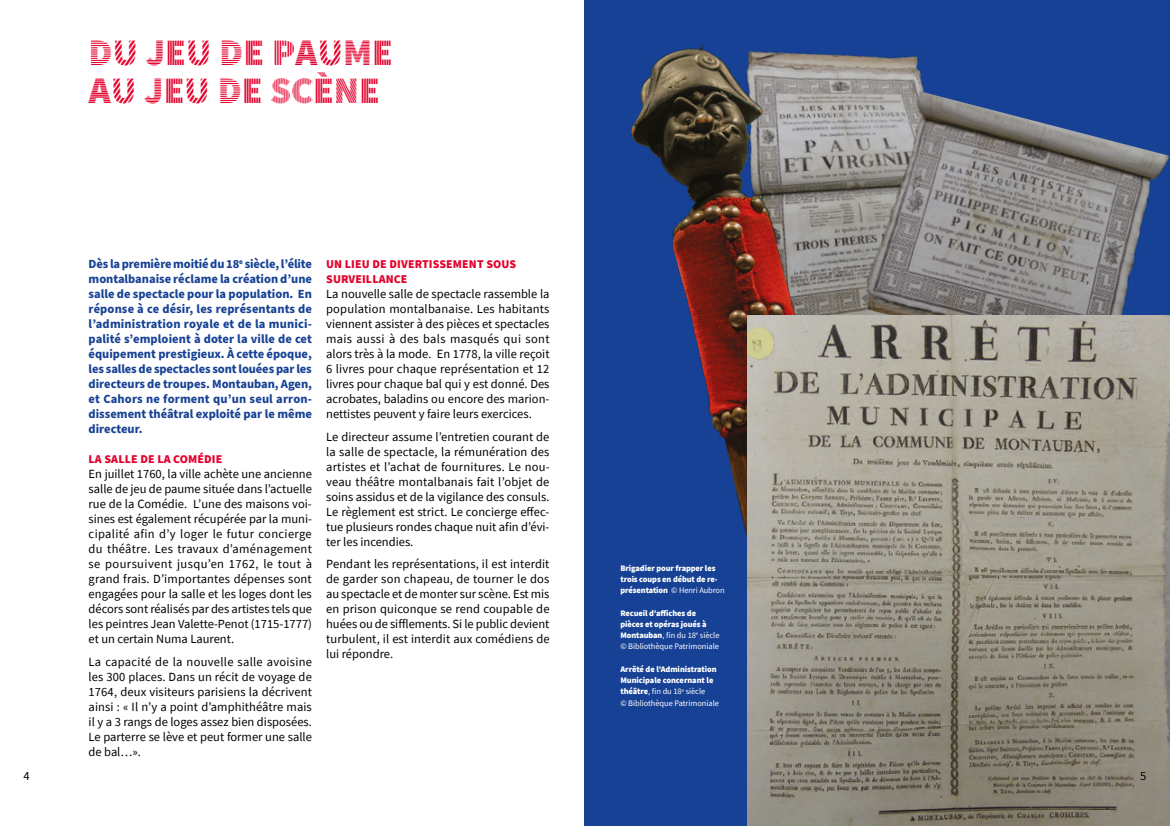
<style>
.page{position:relative;width:1170px;height:826px;background:#fff}
.page>*{position:absolute;margin:0;border:0;box-sizing:border-box;transform-origin:0 0}
.t1{font:37.5px/37.5px "Source Sans Pro DISPLAY";color:#e4032e}
.t2{font:12.5px/15px "Source Sans Pro";color:#000;text-align:justify}
.t3{font:700 12.5px/15px "Source Sans Pro";color:#164194;text-align:justify}
.t4{font:900 11.88px/15px "Source Sans Pro";letter-spacing:.01em;color:#e4032e}
.t5{font:900 8.38px/11.2px "Source Sans Pro";letter-spacing:-.01em;color:#fff}
.s1{font-weight:400}
</style>
<div class="page">
<div style="left:584px;top:0;width:585px;height:826px;background:#164194"></div>
<img style="left:805px;top:53px;width:119px;height:262px">
<img style="left:850px;top:88px;width:319px;height:227px">
<img style="left:631px;top:45px;width:174px;height:492px">
<img style="left:747px;top:315px;width:422px;height:511px">
<h1 class="t1" style="left:89px;top:35px;width:306px">DU JEU DE PAUME<br>AU JEU DE SCÈNE</h1>
<p class="t3" style="left:89px;top:257px;width:225px">Dès la première moitié du 18<sup>e</sup> siècle, l’élite montalbanaise réclame la création d’une salle de spectacle pour la population. En réponse à ce désir, les représentants de l’administration royale et de la munici&shy;palité s’emploient à doter la ville de cet équipement prestigieux. À cette époque, les salles de spectacles sont louées par les directeurs de troupes. Montauban, Agen, et Cahors ne forment qu’un seul arron&shy;dissement théâtral exploité par le même directeur.</p>
<p class="t4" style="left:89px;top:451px;width:135px">LA SALLE DE LA COMÉDIE</p>
<p class="t2" style="left:89px;top:466px;width:225px">En juillet 1760, la ville achète une ancienne salle de jeu de paume située dans l’actuelle rue de la Comédie. L’une des maisons voi&shy;sines est également récupérée par la muni&shy;cipalité afin d’y loger le futur concierge du théâtre. Les travaux d’aménagement se poursuivent jusqu’en 1762, le tout à grand frais. D’importantes dépenses sont engagées pour la salle et les loges dont les décors sont réalisés par des artistes tels que les peintres Jean Valette-Penot (1715-1777) et un certain Numa Laurent.</p>
<p class="t2" style="left:89px;top:654px;width:225px">La capacité de la nouvelle salle avoisine les 300 places. Dans un récit de voyage de 1764, deux visiteurs parisiens la décrivent ainsi : « Il n’y a point d’amphithéâtre mais il y a 3 rangs de loges assez bien disposées.<br>Le parterre se lève et peut former une salle de bal…».</p>
<p class="t4" style="left:326px;top:256px;width:191px">UN LIEU DE DIVERTISSEMENT SOUS<br>SURVEILLANCE</p>
<p class="t2" style="left:326px;top:286px;width:225px">La nouvelle salle de spectacle rassemble la population montalbanaise. Les habitants viennent assister à des pièces et spectacles mais aussi à des bals masqués qui sont alors très à la mode. En 1778, la ville reçoit 6 livres pour chaque représentation et 12 livres pour chaque bal qui y est donné. Des acrobates, baladins ou encore des marion&shy;nettistes peuvent y faire leurs exercices.</p>
<p class="t2" style="left:326px;top:429px;width:225px">Le directeur assume l’entretien courant de la salle de spectacle, la rémunération des artistes et l’achat de fournitures. Le nou&shy;veau théâtre montalbanais fait l’objet de soins assidus et de la vigilance des consuls.<br>Le règlement est strict. Le concierge effec&shy;tue plusieurs rondes chaque nuit afin d’évi&shy;ter les incendies.</p>
<p class="t2" style="left:326px;top:556px;width:225px">Pendant les représentations, il est interdit de garder son chapeau, de tourner le dos au spectacle et de monter sur scène. Est mis en prison quiconque se rend coupable de huées ou de sifflements. Si le public devient turbulent, il est interdit aux comédiens de lui répondre.</p>
<p class="t5" style="left:620px;top:562px;width:106px">Brigadier pour frapper les trois coups en début de re&shy;présentation <span class="s1">© Henri Aubron</span></p>
<p class="t5" style="left:620px;top:607px;width:101px">Recueil d’affiches de pièces et opéras joués à<br>Montauban<span class="s1">, fin du 18</span><sup>e</sup> <span class="s1">siècle © Bibliothèque Patrimoniale</span></p>
<p class="t5" style="left:620px;top:663px;width:100px">Arrêté de l’Administration<br>Municipale concernant le théâtre<span class="s1">, fin du 18</span><sup>e</sup> <span class="s1">siècle<br>© Bibliothèque Patrimoniale</span></p>
<p class="t2" style="left:23px;top:768px;width:8px">4</p>
<p class="t2" style="left:1140px;top:768px;width:8px">5</p>
</div>
